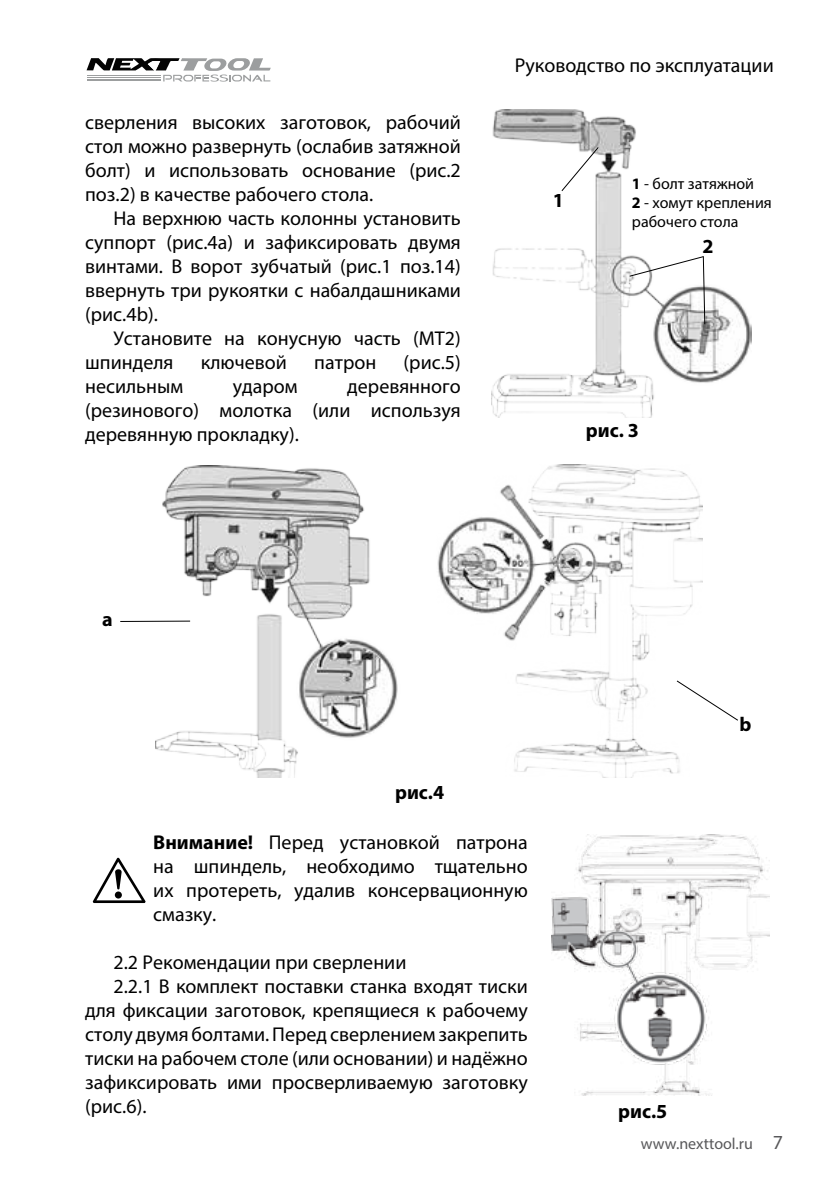
<style>
.page{position:relative;width:840px;height:1191px;background:#fff}
.page>*{position:absolute;margin:0;border:0;box-sizing:border-box;transform-origin:0 0}
.t1{font:20px/24px "Myriad Pro";color:#000;text-align:justify}
.t2{font:700 20px "Myriad Pro";color:#000}
.t3{font:16px/19.2px "Myriad Pro";color:#000}
.t4{font:16px "Myriad Pro";color:#58585a}
.s1{font-weight:700}
.s2{font-size:20px}
</style>
<div class="page">
<svg style="left:86px;top:58px;width:184px;height:24px"></svg>
<img style="left:491px;top:109px;width:259px;height:309px">
<svg style="left:560px;top:146px;width:39px;height:46px"></svg>
<svg style="left:628px;top:255px;width:77px;height:70px"></svg>
<svg style="left:92px;top:857px;width:54px;height:46px"></svg>
<img style="left:156px;top:465px;width:242px;height:312px">
<img style="left:437px;top:465px;width:265px;height:312px">
<hr style="left:120px;top:620px;width:70px;height:2px;background:#000">
<svg style="left:675px;top:679px;width:63px;height:42px"></svg>
<img style="left:551px;top:834px;width:218px;height:261px">
<p class="t1" style="left:85px;top:110px;width:377px">сверления высоких заготовок, рабочий стол можно развернуть (ослабив затяжной болт) и использовать основание (рис.2 поз.2) в качестве рабочего стола.</p>
<p class="t1" style="left:85px;top:206px;width:377px;text-indent:28px">На верхнюю часть колонны установить суппорт (рис.4a) и зафиксировать двумя винтами. В ворот зубчатый (рис.1 поз.14) ввернуть три рукоятки с набалдашниками (рис.4b).</p>
<p class="t1" style="left:85px;top:326px;width:377px;text-indent:28px">Установите на конусную часть (МТ2) шпинделя</p>
<p class="t1" style="left:201px;top:350px;width:88px">ключевой</p>
<p class="t1" style="left:314px;top:350px;width:63px">патрон</p>
<p class="t1" style="left:403px;top:350px;width:59px">(рис.5)</p>
<p class="t1" style="left:85px;top:374px;width:377px;text-indent:262px">деревянного (резинового) молотка (или используя деревянную прокладку).</p>
<p class="t1" style="left:85px;top:374px;width:100px">несильным</p>
<p class="t1" style="left:233px;top:374px;width:66px">ударом</p>
<p class="t1" style="left:514px;top:53px;width:260px">Руководство по эксплуатации</p>
<p class="t2" style="left:552px;top:187px;width:13px">1</p>
<p class="t3" style="left:631px;top:173px;width:141px"><span class="s1">1</span> - болт затяжной<br><span class="s1">2</span> - хомут крепления рабочего стола</p>
<p class="t2" style="left:702px;top:233px;width:13px">2</p>
<p class="t2" style="left:585px;top:417px;width:55px">рис. 3</p>
<p class="t2" style="left:102px;top:606px;width:12px">a</p>
<p class="t2" style="left:395px;top:779px;width:51px">рис.4</p>
<p class="t2" style="left:739px;top:711px;width:13px">b</p>
<p class="t1" style="left:153px;top:830px;width:376px"><span class="s1">Внимание!</span> Перед установкой патрона на шпиндель, необходимо тщательно их протереть, удалив консервационную смазку.</p>
<p class="t1" style="left:113px;top:950px;width:294px">2.2 Рекомендации при сверлении</p>
<p class="t1" style="left:113px;top:974px;width:415px">2.2.1 В комплект поставки станка входят тиски</p>
<p class="t1" style="left:85px;top:998px;width:444px">для фиксации заготовок, крепящиеся к рабочему</p>
<p class="t1" style="left:85px;top:1022px;width:444px">столу двумя болтами. Перед сверлением закрепить</p>
<p class="t1" style="left:85px;top:1046px;width:444px">тиски на рабочем столе (или основании) и надёжно</p>
<p class="t1" style="left:85px;top:1070px;width:444px">зафиксировать ими просверливаемую заготовку</p>
<p class="t1" style="left:85px;top:1094px;width:63px">(рис.6).</p>
<p class="t2" style="left:617px;top:1098px;width:51px">рис.5</p>
<p class="t4" style="left:640px;top:1134px;width:144px">www.nexttool.ru <span class="s2">7</span></p>
</div>
